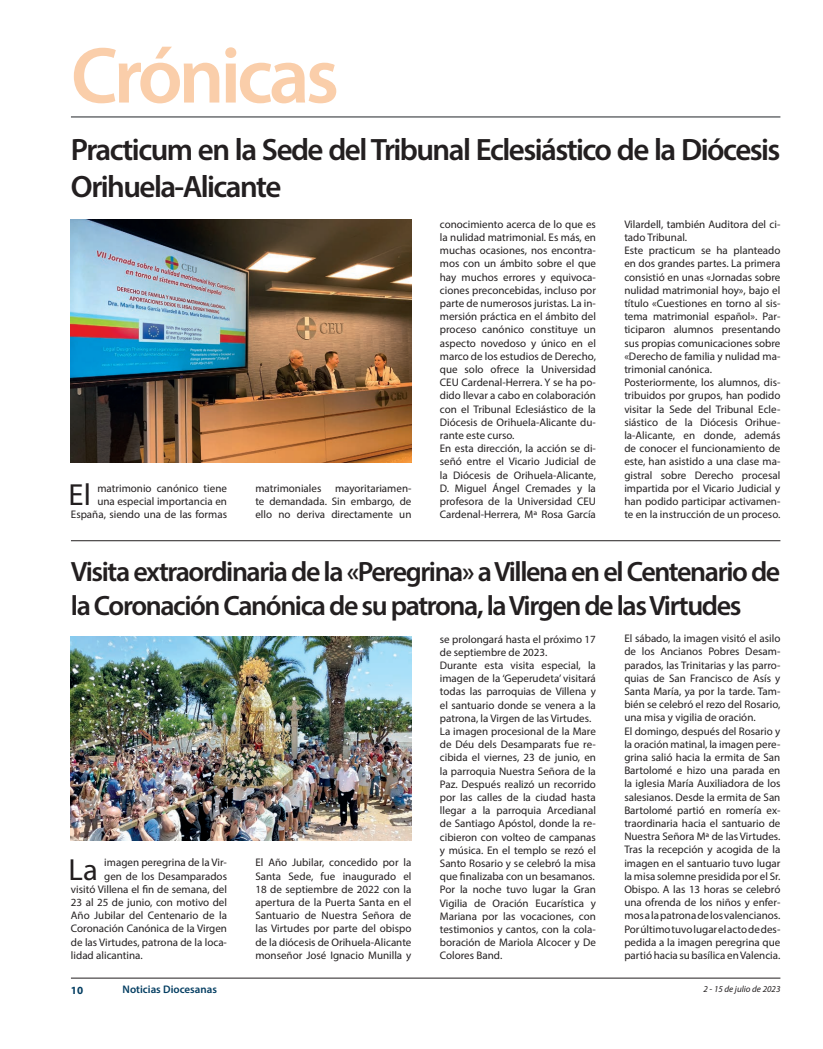
<style>
.page{position:relative;width:823px;height:1049px;background:#fff}
.page>*{position:absolute;margin:0;border:0;box-sizing:border-box;transform-origin:0 0}
.t1{font:600 80px "Myriad Pro";letter-spacing:-.05em;color:#faceaa}
.t2{font:600 31px/37.2px "Myriad Pro";letter-spacing:-.05em;color:#231f20}
.t3{font:30.6px "Myriad Pro";color:#231f20}
.t4{font:600 28px/33.6px "Myriad Pro";letter-spacing:-.05em;color:#231f20}
.t5{font:11px/13.2px "Myriad Pro";color:#231f20;text-align:justify}
.t6{font:600 11px "Myriad Pro";color:#043e62}
.t7{font:700 11px "Myriad Pro";color:#043e62}
.t8{font:italic 9px "Myriad Pro";color:#231f20}
</style>
<div class="page">
<hr style="left:71px;top:978px;width:709px;height:1px;background:#231f20">
<hr style="left:71px;top:117px;width:709px;height:1px;background:#212529">
<img style="left:71px;top:220px;width:340px;height:242px">
<hr style="left:71px;top:540px;width:709px;height:1px;background:#231f20">
<img style="left:71px;top:637px;width:340px;height:204px">
<p class="t1" style="left:71px;top:25px;width:269px">Crónicas</p>
<p class="t2" style="left:71px;top:130px;width:710px">Practicum en la Sede del Tribunal Eclesiástico de la Diócesis<br>Orihuela-Alicante</p>
<p class="t3" style="left:69px;top:476px;width:24px">El</p>
<p class="t5" style="left:71px;top:481px;width:157px;text-align:right">matrimonio canónico tiene<br>una especial importancia en<br>España, siendo una de las formas</p>
<p class="t5" style="left:255px;top:481px;width:157px">matrimoniales mayoritariamen&shy;te demandada. Sin embargo, de ello no deriva directamente un</p>
<p class="t5" style="left:439px;top:217px;width:157px">conocimiento acerca de lo que es la nulidad matrimonial. Es más, en muchas ocasiones, nos encontra&shy;mos con un ámbito sobre el que hay muchos errores y equivoca&shy;ciones preconcebidas, incluso por parte de numerosos juristas. La in&shy;mersión práctica en el ámbito del proceso canónico constituye un aspecto novedoso y único en el marco de los estudios de Derecho, que solo ofrece la Universidad CEU Cardenal-Herrera. Y se ha po&shy;dido llevar a cabo en colaboración con el Tribunal Eclesiástico de la Diócesis de Orihuela-Alicante du&shy;rante este curso.</p>
<p class="t5" style="left:439px;top:442px;width:157px">En esta dirección, la acción se di&shy;señó entre el Vicario Judicial de la Diócesis de Orihuela-Alicante, D. Miguel Ángel Cremades y la profesora de la Universidad CEU Cardenal-Herrera, Mª Rosa García</p>
<p class="t5" style="left:624px;top:217px;width:157px">Vilardell, también Auditora del ci&shy;tado Tribunal.</p>
<p class="t5" style="left:624px;top:244px;width:157px">Este practicum se ha planteado en dos grandes partes. La primera consistió en unas «Jornadas sobre nulidad matrimonial hoy», bajo el título «Cuestiones en torno al sis&shy;tema matrimonial español». Par&shy;ticiparon alumnos presentando sus propias comunicaciones sobre «Derecho de familia y nulidad ma&shy;trimonial canónica.</p>
<p class="t5" style="left:624px;top:376px;width:157px">Posteriormente, los alumnos, dis&shy;tribuidos por grupos, han podido visitar la Sede del Tribunal Ecle&shy;siástico de la Diócesis Orihue&shy;la-Alicante, en donde, además de conocer el funcionamiento de este, han asistido a una clase ma&shy;gistral sobre Derecho procesal impartida por el Vicario Judicial y han podido participar activamen&shy;te en la instrucción de un proceso.</p>
<p class="t4" style="left:71px;top:554px;width:710px">Visita extraordinaria de la «Peregrina» a Villena en el Centenario de la Coronación Canónica de su patrona, la Virgen de las Virtudes</p>
<p class="t3" style="left:69px;top:850px;width:31px">La</p>
<p class="t5" style="left:104px;top:856px;width:124px">imagen peregrina de la Vir-</p>
<p class="t5" style="left:104px;top:869px;width:124px">gen de los Desamparados</p>
<p class="t5" style="left:71px;top:882px;width:157px">visitó Villena el fin de semana, del</p>
<p class="t5" style="left:71px;top:895px;width:157px">23 al 25 de junio, con motivo del</p>
<p class="t5" style="left:71px;top:909px;width:157px">Año Jubilar del Centenario de la</p>
<p class="t5" style="left:71px;top:922px;width:157px">Coronación Canónica de la Virgen</p>
<p class="t5" style="left:71px;top:935px;width:157px">de las Virtudes, patrona de la loca-</p>
<p class="t5" style="left:71px;top:948px;width:73px">lidad alicantina.</p>
<p class="t5" style="left:255px;top:856px;width:157px">El Año Jubilar, concedido por la Santa Sede, fue inaugurado el 18 de septiembre de 2022 con la apertura de la Puerta Santa en el Santuario de Nuestra Señora de las Virtudes por parte del obispo de la diócesis de Orihuela-Alicante monseñor José Ignacio Munilla y</p>
<p class="t5" style="left:439px;top:632px;width:157px">se prolongará hasta el próximo 17 de septiembre de 2023.</p>
<p class="t5" style="left:439px;top:658px;width:157px">Durante esta visita especial, la imagen de la ‘Geperudeta’ visitará todas las parroquias de Villena y el santuario donde se venera a la patrona, la Virgen de las Virtudes.</p>
<p class="t5" style="left:439px;top:724px;width:157px">La imagen procesional de la Mare de Déu dels Desamparats fue re&shy;cibida el viernes, 23 de junio, en la parroquia Nuestra Señora de la Paz. Después realizó un recorrido por las calles de la ciudad hasta llegar a la parroquia Arcedianal de Santiago Apóstol, donde la re&shy;cibieron con volteo de campanas y música. En el templo se rezó el Santo Rosario y se celebró la misa que finalizaba con un besamanos.</p>
<p class="t5" style="left:439px;top:883px;width:157px">Por la noche tuvo lugar la Gran Vigilia de Oración Eucarística y Mariana por las vocaciones, con testimonios y cantos, con la cola&shy;boración de Mariola Alcocer y De Colores Band.</p>
<p class="t5" style="left:624px;top:632px;width:157px">El sábado, la imagen visitó el asilo de los Ancianos Pobres Desam&shy;parados, las Trinitarias y las parro&shy;quias de San Francisco de Asís y Santa María, ya por la tarde. Tam&shy;bién se celebró el rezo del Rosario, una misa y vigilia de oración.</p>
<p class="t5" style="left:624px;top:724px;width:157px">El domingo, después del Rosario y la oración matinal, la imagen pere&shy;grina salió hacia la ermita de San Bartolomé e hizo una parada en la iglesia María Auxiliadora de los salesianos. Desde la ermita de San Bartolomé partió en romería ex&shy;traordinaria hacia el santuario de Nuestra Señora Mª de las Virtudes.</p>
<p class="t5" style="left:624px;top:843px;width:157px">Tras la recepción y acogida de la imagen en el santuario tuvo lugar la misa solemne presidida por el Sr.<br>Obispo. A las 13 horas se celebró una ofrenda de los niños y enfer&shy;mos a la patrona de los valencianos.</p>
<p class="t5" style="left:624px;top:922px;width:157px">Por último tuvo lugar el acto de des&shy;pedida a la imagen peregrina que partió hacia su basílica en Valencia.</p>
<p class="t7" style="left:71px;top:982px;width:14px">10</p>
<p class="t6" style="left:122px;top:982px;width:96px">Noticias Diocesanas</p>
<p class="t8" style="left:703px;top:983px;width:78px">2 - 15 de julio de 2023</p>
</div>
